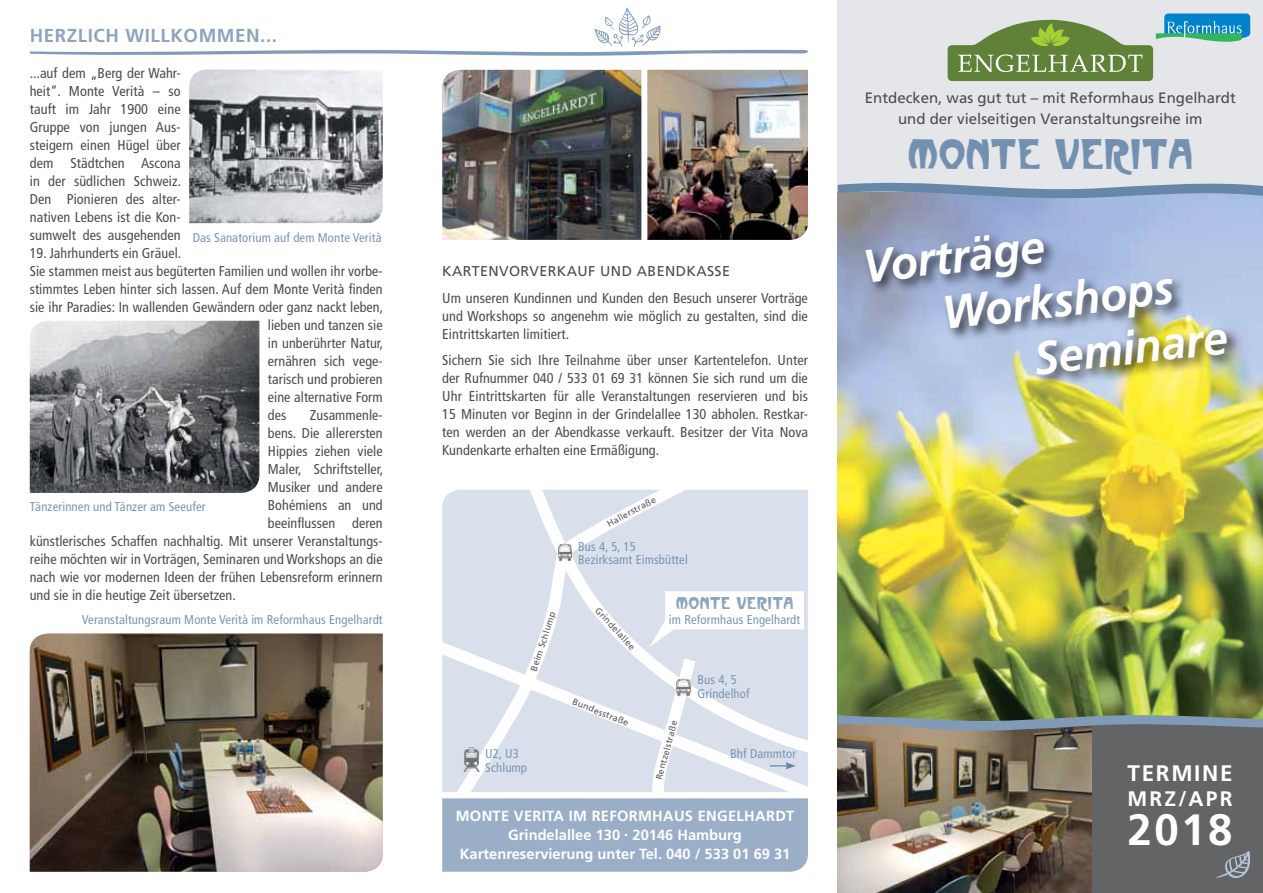
<style>
.page{position:relative;width:1263px;height:893px;background:#fff}
.page>*{position:absolute;margin:0;border:0;box-sizing:border-box;transform-origin:0 0}
.t1{font:italic 700 46.5px "Frutiger LT Std";color:#fff;scale:.95 1}
.t2{font:700 43.8px "Frutiger LT Std";color:#fff}
.t3{font:37.5px "Paris";color:#7390b1}
.t4{font:700 22.5px "Frutiger LT Std";letter-spacing:.075em;color:#fff}
.t5{font:700 21px "Frutiger LT Std";color:#fff}
.t6{font:700 18.75px "Frutiger LT Std";letter-spacing:.03em;color:#8da4c0}
.t7{font:15px/21px "Frutiger LT Std";color:#4c4c4e;text-align:center}
.t8{font:15px "Paris";letter-spacing:.02em;color:#8da4c0}
.t9{font:700 14.7px/18.8px "Frutiger LT Std";color:#fff;text-align:center}
.t10{font:condensed 14.25px/18px "Frutiger LT Std";letter-spacing:.005em;color:#4c4c4e;text-align:justify}
.t11{font:14.25px "Frutiger LT Std";letter-spacing:.03em;color:#4c4c4e}
.t12{font:condensed 12.75px/13.5px "Frutiger LT Std";letter-spacing:.01em;color:#7995b5}
.t13{font:9px "Frutiger LT Std";color:#58585b}
</style>
<div class="page">
<img style="left:838px;top:202px;width:425px;height:509px">
<div style="left:862px;top:231px;width:379px;height:158px;background:#000;opacity:.7"></div>
<div style="left:838px;top:0;width:425px;height:191px;background:#e4e6e9"></div>
<svg style="left:948px;top:14px;width:302px;height:67px"></svg>
<img style="left:838px;top:734px;width:255px;height:159px">
<div style="left:1093px;top:723px;width:170px;height:170px;background:#626466"></div>
<svg style="left:838px;top:182px;width:425px;height:20px"></svg>
<svg style="left:838px;top:711px;width:425px;height:23px;background:#748177"></svg>
<img style="left:647px;top:70px;width:161px;height:170px">
<img style="left:442px;top:70px;width:199px;height:170px">
<svg style="left:30px;top:7px;width:778px;height:49px"></svg>
<svg style="left:1216px;top:851px;width:35px;height:27px"></svg>
<div style="left:838px;top:882px;width:17px;height:11px;background:#c8c3c0"></div>
<svg style="left:442px;top:490px;width:366px;height:302px;background:#dfe4ed"></svg>
<img style="left:557px;top:543px;width:16px;height:18px">
<img style="left:464px;top:747px;width:16px;height:25px">
<svg style="left:770px;top:762px;width:26px;height:7px"></svg>
<svg style="left:650px;top:591px;width:154px;height:56px"></svg>
<img style="left:675px;top:678px;width:16px;height:18px">
<div style="left:442px;top:798px;width:366px;height:74px;background:#9aaec8"></div>
<img style="left:30px;top:321px;width:229px;height:172px">
<img style="left:189px;top:69px;width:194px;height:154px">
<img style="left:30px;top:634px;width:353px;height:238px">
<h3 class="t6" style="left:30px;top:24px;width:249px">H ERZLICH WILLKOMMEN...</h3>
<p class="t10" style="left:30px;top:64px;width:153px">...auf dem „Berg der Wahr&shy;heit“. Monte Verità – so tauft im Jahr 1900 eine Gruppe von jungen Aus&shy;steigern einen Hügel über dem Städtchen Ascona in der südlichen Schweiz.<br>Den Pionieren des alter&shy;nativen Lebens ist die Kon&shy;sumwelt des ausgehenden</p>
<p class="t10" style="left:30px;top:244px;width:153px">19. Jahrhunderts ein Gräuel.</p>
<p class="t10" style="left:30px;top:262px;width:354px">Sie stammen meist aus begüterten Familien und wollen ihr vorbe-</p>
<p class="t10" style="left:30px;top:280px;width:354px">stimmtes Leben hinter sich lassen. Auf dem Monte Verità finden</p>
<p class="t10" style="left:30px;top:298px;width:355px">sie ihr Paradies: In wallenden Gewändern oder ganz nackt leben,</p>
<p class="t10" style="left:268px;top:316px;width:116px">lieben und tanzen sie</p>
<p class="t10" style="left:268px;top:334px;width:117px">in unberührter Natur,</p>
<p class="t10" style="left:268px;top:352px;width:116px">ernähren sich vege-</p>
<p class="t10" style="left:268px;top:370px;width:116px">tarisch und probieren</p>
<p class="t10" style="left:268px;top:388px;width:116px">eine alternative Form</p>
<p class="t10" style="left:268px;top:406px;width:20px">des</p>
<p class="t10" style="left:310px;top:406px;width:74px">Zusammenle-</p>
<p class="t10" style="left:268px;top:424px;width:116px">bens. Die allerersten</p>
<p class="t10" style="left:268px;top:442px;width:116px">Hippies ziehen viele</p>
<p class="t10" style="left:268px;top:460px;width:117px">Maler, Schriftsteller,</p>
<p class="t10" style="left:268px;top:478px;width:116px">Musiker und andere</p>
<p class="t10" style="left:268px;top:496px;width:116px">Bohémiens an und</p>
<p class="t10" style="left:268px;top:514px;width:116px">beeinflussen deren</p>
<p class="t10" style="left:30px;top:532px;width:354px">künstlerisches Schaffen nachhaltig. Mit unserer Veranstaltungs-</p>
<p class="t10" style="left:30px;top:550px;width:354px">reihe möchten wir in Vorträgen, Seminaren und Workshops an die</p>
<p class="t10" style="left:30px;top:568px;width:354px">nach wie vor modernen Ideen der frühen Lebensreform erinnern</p>
<p class="t10" style="left:30px;top:586px;width:208px">und sie in die heutige Zeit übersetzen.</p>
<p class="t12" style="left:82px;top:613px;width:302px">Veranstaltungsraum Monte Verità im Reformhaus Engelhardt</p>
<p class="t12" style="left:193px;top:230px;width:190px">Das Sanatorium auf dem Monte Verità</p>
<p class="t12" style="left:30px;top:500px;width:177px">Tänzerinnen und Tänzer am Seeufer</p>
<p class="t11" style="left:442px;top:263px;width:289px">KARTENVORVERKAUF UND ABENDKASSE</p>
<p class="t10" style="left:442px;top:289px;width:367px">Um unseren Kundinnen und Kunden den Besuch unserer Vorträge und Workshops so angenehm wie möglich zu gestalten, sind die Eintrittskarten limitiert.</p>
<p class="t10" style="left:442px;top:352px;width:367px">Sichern Sie sich Ihre Teilnahme über unser Kartentelefon. Unter der Rufnummer 040 / 533 01 69 31 können Sie sich rund um die Uhr Eintrittskarten für alle Veranstaltungen reservieren und bis 15 Minuten vor Beginn in der Grindelallee 130 abholen. Restkar&shy;ten werden an der Abendkasse verkauft. Besitzer der Vita Nova Kundenkarte erhalten eine Ermäßigung.</p>
<p class="t13" style="left:528px;top:669px;width:63px;rotate:-72deg">Beim Schlump</p>
<p class="t13" style="left:605px;top:519px;width:55px;rotate:-28deg">Hallerstraße</p>
<p class="t12" style="left:578px;top:540px;width:111px">Bus 4, 5, 15<br>Bezirksamt Eimsbüttel</p>
<p class="t13" style="left:601px;top:605px;width:55px;rotate:47deg">Grindelallee</p>
<p class="t8" style="left:676px;top:596px;width:119px">MONTE VERITA</p>
<p class="t12" style="left:669px;top:613px;width:133px">im Reformhaus Engelhardt</p>
<p class="t12" style="left:697px;top:673px;width:54px">Bus 4, 5<br>Grindelhof</p>
<p class="t13" style="left:575px;top:696px;width:61px;rotate:22deg">Bundesstraße</p>
<p class="t13" style="left:654px;top:778px;width:62px;rotate:-75deg">Rentzelstraße</p>
<p class="t12" style="left:485px;top:747px;width:43px">U2, U3<br>Schlump</p>
<p class="t12" style="left:730px;top:747px;width:67px">Bhf Dammtor</p>
<p class="t9" style="left:456px;top:807px;width:338px">MONTE VERITA IM REFORMHAUS ENGELHARDT<br>GRINDELALLEE 130 . 20146 HAMBURG<br>KARTENRESERVIERUNG UNTER TEL. 040 / 533 01 69 31</p>
<p class="t7" style="left:865px;top:87px;width:372px">Entdecken, was gut tut – mit Reformhaus Engelhardt und der vielseitigen Veranstaltungsreihe im</p>
<h3 class="t3" style="left:907px;top:135px;width:287px">MONTE VERITA</h3>
<h1 class="t1" style="left:859px;top:240px;width:194px;rotate:-7deg">Vorträge</h1>
<h1 class="t1" style="left:939px;top:287px;width:246px;rotate:-7deg">Workshops</h1>
<h1 class="t1" style="left:1031px;top:333px;width:206px;rotate:-7deg">Seminare</h1>
<h3 class="t4" style="left:1127px;top:760px;width:106px">TERMINE</h3>
<h3 class="t5" style="left:1127px;top:787px;width:105px">MRZ/APR</h3>
<h2 class="t2" style="left:1127px;top:804px;width:106px">2018</h2>
</div>
